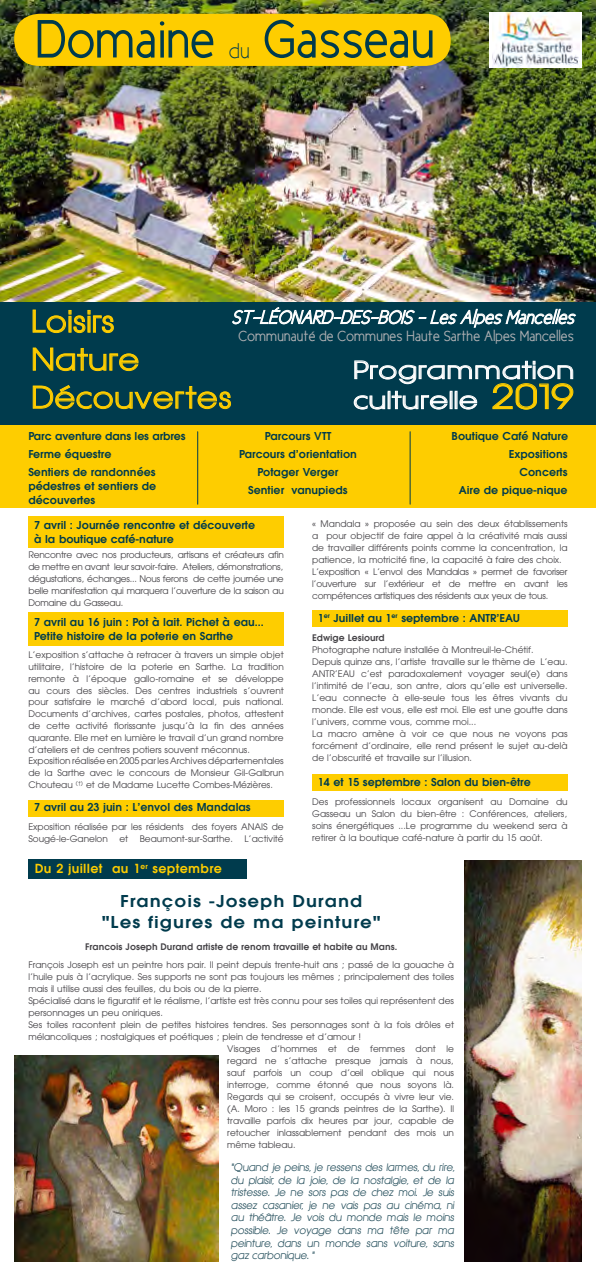
<style>
.page{position:relative;width:596px;height:1276px;background:#fff}
.page>*{position:absolute;margin:0;border:0;box-sizing:border-box;transform-origin:0 0}
.t1{font:54.3px "New Cicle Gordita";color:#003b4d}
.t2{font:700 30px/38px "Hasteristico";letter-spacing:.05em;color:#fecd00;scale:1.1 1}
.t3{font:700 24px/30px "Hasteristico";letter-spacing:.05em;color:#fff;scale:1.25 1}
.t4{font:21.6px "New Cicle Fina";color:#003b4d}
.t5{font:italic 19px "New Cicle Semi";color:#fff}
.t6{font:18px/21.6px "Av Garde Dem FO";letter-spacing:.05em;color:#003b4d;text-align:center;scale:1.1 1}
.t7{font:15px "New Cicle Gordita";color:#aeafb2}
.t8{font:13.8px "Av Garde Dem FO";letter-spacing:.025em;color:#fecd00}
.t9{font:12px/18px "Av Garde Dem FO";color:#003b4d}
.t10{font:700 10.5px/12.6px "Hasteristico";letter-spacing:.025em;color:#26505d;text-align:justify}
.t11{font:10px/12px "Av Garde Book FO";color:#454347}
.t12{font:10px "Av Garde Dem FO";color:#454347}
.s1{font-size:34px;color:#fecd00}
</style>
<div class="page">
<div style="left:312px;top:774px;width:255px;height:17px;background:#fecd00"></div>
<div style="left:312px;top:610px;width:255px;height:16px;background:#fecd00"></div>
<div style="left:28px;top:800px;width:255px;height:17px;background:#fecd00"></div>
<div style="left:28px;top:612px;width:255px;height:34px;background:#fecd00"></div>
<div style="left:28px;top:516px;width:255px;height:32px;background:#fecd00"></div>
<div style="left:0;top:301px;width:595px;height:124px;background:#003b4d"></div>
<img style="left:0;top:0;width:595px;height:301px">
<svg style="left:353px;top:360px;width:220px;height:49px"></svg>
<svg style="left:32px;top:309px;width:82px;height:25px"></svg>
<svg style="left:32px;top:347px;width:107px;height:25px"></svg>
<svg style="left:32px;top:385px;width:199px;height:25px"></svg>
<svg style="left:232px;top:307px;width:343px;height:21px"></svg>
<div style="left:0;top:425px;width:595px;height:83px;background:#fecd00"></div>
<hr style="left:197px;top:432px;width:1px;height:72px;background:#003b4d">
<hr style="left:409px;top:432px;width:1px;height:72px;background:#003b4d">
<img style="left:464px;top:860px;width:117px;height:401px">
<img style="left:14px;top:1055px;width:205px;height:206px">
<div style="left:28px;top:859px;width:219px;height:19px;background:#003b4d"></div>
<div style="left:14px;top:14px;width:436px;height:52px;background:#fecd00;border-radius:25px"></div>
<div style="left:489px;top:12px;width:92px;height:55px;background:#fff"></div>
<img style="left:492px;top:12px;width:86px;height:55px">
<h1 class="t1" style="left:36px;top:11px;width:180px">Domaine</h1>
<h3 class="t4" style="left:229px;top:39px;width:22px">du</h3>
<h1 class="t1" style="left:263px;top:11px;width:173px">Gasseau</h1>
<h2 class="t2" style="left:32px;top:303px;width:182px">Loisirs<br>Nature<br>Découvertes</h2>
<h3 class="t5" style="left:231px;top:307px;width:344px">ST-LÉONARD-DES-BOIS - Les Alpes Mancelles</h3>
<h3 class="t7" style="left:238px;top:328px;width:336px">Communauté de Communes Haute Sarthe Alpes Mancelles</h3>
<h3 class="t3" style="left:354px;top:355px;width:177px">Programmation culturelle <span class="s1">2019</span></h3>
<p class="t9" style="left:239px;top:427px;width:119px;text-align:center">Parcours VTT<br>Parcours d’orientation<br>Potager Verger<br>Sentier vanupieds</p>
<p class="t9" style="left:451px;top:427px;width:118px;text-align:right">Boutique Café Nature<br>Expositions<br>Concerts<br>Aire de pique-nique</p>
<p class="t9" style="left:34px;top:517px;width:222px;line-height:14.4px">7 avril : Journée rencontre et découverte à la boutique café-nature</p>
<p class="t11" style="left:28px;top:548px;width:257px;text-align:justify">Rencontre avec nos producteurs, artisans et créateurs afin de mettre en avant leur savoir-faire. Ateliers, démonstrations, dégustations, échanges... Nous ferons de cette journée une belle manifestation qui marquera l’ouverture de la saison au Domaine du Gasseau.</p>
<p class="t9" style="left:34px;top:614px;width:231px;line-height:14.4px">7 avril au 16 juin : Pot à lait. Pichet à eau...<br>Petite histoire de la poterie en Sarthe</p>
<p class="t11" style="left:28px;top:649px;width:257px">L’exposition s’attache à retracer à travers un simple objet utilitaire, l’histoire de la poterie en Sarthe. La tradition remonte à l’époque gallo-romaine et se développe au cours des siècles. Des centres industriels s’ouvrent pour satisfaire le marché d’abord local, puis national.<br>Documents d’archives, cartes postales, photos, attestent de cette activité florissante jusqu’à la fin des années quarante. Elle met en lumière le travail d’un grand nombre d’ateliers et de centres potiers souvent méconnus.<br>Exposition réalisée en 2005 par les Archives départementales de la Sarthe avec le concours de Monsieur Gil-Galbrun Chouteau <sup>(†)</sup> et de Madame Lucette Combes-Mézières.</p>
<p class="t9" style="left:34px;top:797px;width:218px">7 avril au 23 juin : L’envol des Mandalas</p>
<p class="t11" style="left:28px;top:820px;width:257px">Exposition réalisée par les résidents des foyers ANAIS de<br>Sougé-le-Ganelon et Beaumont-sur-Sarthe. L’activité</p>
<p class="t9" style="left:28px;top:427px;width:159px">Parc aventure dans les arbres<br>Ferme équestre<br>Sentiers de randonnées</p>
<p class="t9" style="left:28px;top:479px;width:129px;line-height:14px">pédestres et sentiers de découvertes</p>
<p class="t11" style="left:312px;top:518px;width:257px">« Mandala » proposée au sein des deux établissements a pour objectif de faire appel à la créativité mais aussi de travailler différents points comme la concentration, la patience, la motricité fine, la capacité à faire des choix.<br>L’exposition « L’envol des Mandalas » permet de favoriser l’ouverture sur l’extérieur et de mettre en avant les compétences artistiques des résidents aux yeux de tous.</p>
<p class="t9" style="left:317px;top:609px;width:203px">1<sup>er</sup> Juillet au 1<sup>er</sup> septembre : ANTR’EAU</p>
<p class="t12" style="left:312px;top:632px;width:74px">Edwige Lesiourd</p>
<p class="t11" style="left:312px;top:644px;width:257px">Photographe nature installée à Montreuil-le-Chétif.<br>Depuis quinze ans, l’artiste travaille sur le thème de L’eau.<br>ANTR’EAU c’est paradoxalement voyager seul(e) dans l’intimité de l’eau, son antre, alors qu’elle est universelle.<br>L’eau connecte à elle-seule tous les êtres vivants du monde. Elle est vous, elle est moi. Elle est une goutte dans l’univers, comme vous, comme moi...<br>La macro amène à voir ce que nous ne voyons pas forcément d’ordinaire, elle rend présent le sujet au-delà de l’obscurité et travaille sur l’illusion.</p>
<p class="t9" style="left:317px;top:773px;width:214px">14 et 15 septembre : Salon du bien-être</p>
<p class="t11" style="left:312px;top:796px;width:257px;text-align:justify">Des professionnels locaux organisent au Domaine du Gasseau un Salon du bien-être : Conférences, ateliers, soins énergétiques ...Le programme du weekend sera à retirer à la boutique café-nature à partir du 15 août.</p>
<h3 class="t8" style="left:35px;top:860px;width:188px">Du 2 juillet au 1<sup>er</sup> septembre</h3>
<h3 class="t6" style="left:102px;top:890px;width:255px">François -Joseph Durand "Les figures de ma peinture"</h3>
<p class="t12" style="left:85px;top:941px;width:313px">Francois Joseph Durand artiste de renom travaille et habite au Mans.</p>
<p class="t11" style="left:28px;top:958px;width:427px">François Joseph est un peintre hors pair. Il peint depuis trente-huit ans ; passé de la gouache à</p>
<p class="t11" style="left:28px;top:970px;width:427px">l’huile puis à l’acrylique. Ses supports ne sont pas toujours les mêmes ; principalement des toiles</p>
<p class="t11" style="left:28px;top:982px;width:234px">mais il utilise aussi des feuilles, du bois ou de la pierre.</p>
<p class="t11" style="left:28px;top:994px;width:427px">Spécialisé dans le figuratif et le réalisme, l’artiste est très connu pour ses toiles qui représentent des</p>
<p class="t11" style="left:28px;top:1006px;width:136px">personnages un peu oniriques.</p>
<p class="t11" style="left:28px;top:1018px;width:427px">Ses toiles racontent plein de petites histoires tendres. Ses personnages sont à la fois drôles et</p>
<p class="t11" style="left:28px;top:1030px;width:334px">mélancoliques ; nostalgiques et poétiques ; plein de tendresse et d’amour !</p>
<p class="t11" style="left:227px;top:1042px;width:228px">Visages d’hommes et de femmes dont le</p>
<p class="t11" style="left:227px;top:1054px;width:228px">regard ne s’attache presque jamais à nous,</p>
<p class="t11" style="left:227px;top:1066px;width:228px">sauf parfois un coup d’œil oblique qui nous</p>
<p class="t11" style="left:227px;top:1078px;width:228px">interroge, comme étonné que nous soyons là.</p>
<p class="t11" style="left:227px;top:1090px;width:228px">Regards qui se croisent, occupés à vivre leur vie.</p>
<p class="t11" style="left:227px;top:1102px;width:228px">(A. Moro : les 15 grands peintres de la Sarthe). Il</p>
<p class="t11" style="left:227px;top:1114px;width:228px">travaille parfois dix heures par jour, capable de</p>
<p class="t11" style="left:227px;top:1126px;width:228px">retoucher inlassablement pendant des mois un</p>
<p class="t11" style="left:227px;top:1138px;width:70px">même tableau.</p>
<p class="t10" style="left:231px;top:1161px;width:226px">"Quand je peins, je ressens des larmes, du rire, du plaisir, de la joie, de la nostalgie, et de la tristesse. Je ne sors pas de chez moi. Je suis assez casanier, je ne vais pas au cinéma, ni au théâtre. Je vois du monde mais le moins possible. Je voyage dans ma tête par ma peinture, dans un monde sans voiture, sans gaz carbonique. "</p>
</div>
